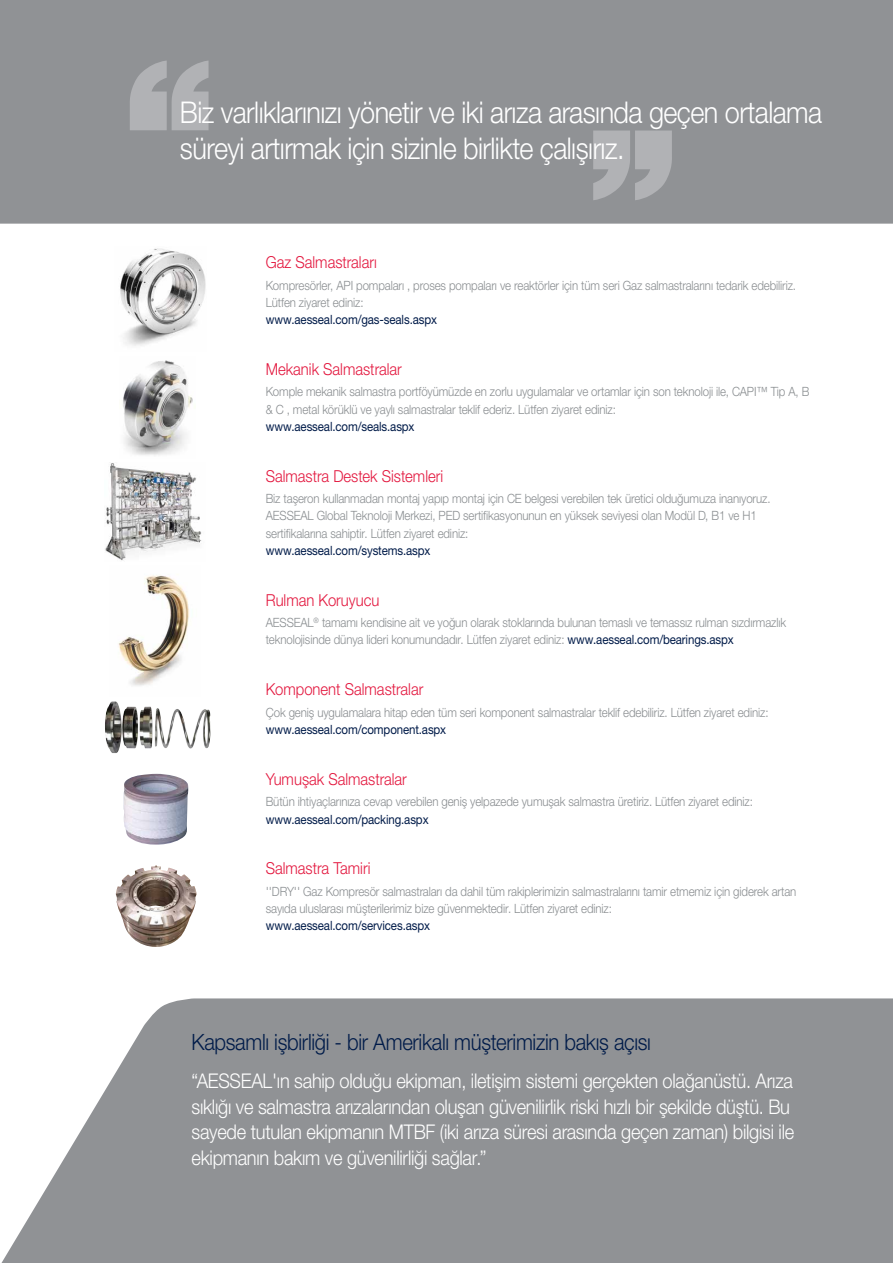
<style>
.page{position:relative;width:893px;height:1263px;background:#fff}
.page>*{position:absolute;margin:0;border:0;box-sizing:border-box;transform-origin:0 0}
.t1{font:300 30px/36px "Helvetica Neue LTW1 G";letter-spacing:-.02em;color:#fff;scale:.9 1}
.t2{font:300 22.5px "Helvetica Neue LTW1 G";letter-spacing:-.015em;color:#001b49;scale:.9 1}
.t3{font:300 20.25px/25.5px "Helvetica Neue LTW1 G";letter-spacing:-.015em;color:#fff;scale:.9 1}
.t4{font:300 16.5px "Helvetica Neue LTW1 G";color:#e3173e;scale:.9 1}
.t5{font:300 12.75px/17.2px "Helvetica Neue LTW1 G";letter-spacing:-.01em;color:#898d90;scale:.9 1}
.t6{font:12.75px "Helvetica Neue LTW1 G";letter-spacing:-.01em;color:#001b49;scale:.9 1}
.s1{font-weight:400;color:#001b49}
</style>
<div class="page">
<div style="left:0;top:0;width:893px;height:224px;background:#909295"></div>
<svg style="left:1px;top:998px;width:892px;height:265px;background:#9a9c9e"></svg>
<svg style="left:593px;top:131px;width:79px;height:69px;background:#a8aaad"></svg>
<svg style="left:130px;top:61px;width:79px;height:69px;background:#a8aaad"></svg>
<img style="left:124px;top:774px;width:65px;height:71px">
<img style="left:116px;top:865px;width:80px;height:82px">
<img style="left:105px;top:701px;width:48px;height:52px">
<img style="left:118px;top:575px;width:71px;height:111px">
<img style="left:120px;top:248px;width:86px;height:98px">
<img style="left:123px;top:360px;width:70px;height:96px">
<img style="left:105px;top:463px;width:97px;height:98px">
<h1 class="t1" style="left:180px;top:94px;width:715px">Biz varlıklarınızı yönetir ve iki arıza arasında geçen ortalama süreyi artırmak için sizinle birlikte çalışırız.</h1>
<p class="t4" style="left:266px;top:252px;width:125px">Gaz Salmastraları</p>
<p class="t5" style="left:266px;top:276px;width:591px">Kompresörler, API pompaları , proses pompaları ve reaktörler için tüm seri Gaz salmastralarını tedarik edebiliriz.<br>Lütfen ziyaret ediniz:</p>
<p class="t6" style="left:266px;top:312px;width:192px">www.aesseal.com/gas-seals.aspx</p>
<p class="t4" style="left:266px;top:359px;width:153px">Mekanik Salmastralar</p>
<p class="t5" style="left:266px;top:383px;width:605px">Komple mekanik salmastra portföyümüzde en zorlu uygulamalar ve ortamlar için son teknoloji ile, CAPI™ Tip A, B &amp; C , metal körüklü ve yaylı salmastralar teklif ederiz. Lütfen ziyaret ediniz:</p>
<p class="t6" style="left:266px;top:418px;width:167px">www.aesseal.com/seals.aspx</p>
<p class="t4" style="left:266px;top:466px;width:199px">Salmastra Destek Sistemleri</p>
<p class="t5" style="left:266px;top:490px;width:562px">Biz taşeron kullanmadan montaj yapıp montaj için CE belgesi verebilen tek üretici olduğumuza inanıyoruz.<br>AESSEAL Global Teknoloji Merkezi, PED sertifikasyonunun en yüksek seviyesi olan Modül D, B1 ve H1 sertifikalarına sahiptir. Lütfen ziyaret ediniz:</p>
<p class="t6" style="left:266px;top:542px;width:184px">www.aesseal.com/systems.aspx</p>
<p class="t4" style="left:266px;top:590px;width:128px">Rulman Koruyucu</p>
<p class="t5" style="left:266px;top:614px;width:580px">AESSEAL<sup>®</sup> tamamı kendisine ait ve yoğun olarak stoklarında bulunan temaslı ve temassız rulman sızdırmazlık teknolojisinde dünya lideri konumundadır. Lütfen ziyaret ediniz: <span class="s1">www.aesseal.com/bearings.aspx</span></p>
<p class="t4" style="left:266px;top:679px;width:177px">Komponent Salmastralar</p>
<p class="t5" style="left:266px;top:703px;width:560px">Çok geniş uygulamalara hitap eden tüm seri komponent salmastralar teklif edebiliriz. Lütfen ziyaret ediniz:</p>
<p class="t6" style="left:266px;top:722px;width:202px">www.aesseal.com/component.aspx</p>
<p class="t4" style="left:266px;top:769px;width:158px">Yumuşak Salmastralar</p>
<p class="t5" style="left:266px;top:793px;width:543px">Bütün ihtiyaçlarınıza cevap verebilen geniş yelpazede yumuşak salmastra üretiriz. Lütfen ziyaret ediniz:</p>
<p class="t6" style="left:266px;top:811px;width:182px">www.aesseal.com/packing.aspx</p>
<p class="t4" style="left:266px;top:858px;width:118px">Salmastra Tamiri</p>
<p class="t5" style="left:266px;top:882px;width:591px">''DRY'' Gaz Kompresör salmastraları da dahil tüm rakiplerimizin salmastralarını tamir etmemiz için giderek artan sayıda uluslarası müşterilerimiz bize güvenmektedir. Lütfen ziyaret ediniz:</p>
<p class="t6" style="left:266px;top:918px;width:184px">www.aesseal.com/services.aspx</p>
<h2 class="t2" style="left:192px;top:1028px;width:512px">Kapsamlı işbirliği - bir Amerikalı müşterimizin bakış açısı</h2>
<p class="t3" style="left:192px;top:1068px;width:671px">“AESSEAL'ın sahip olduğu ekipman, iletişim sistemi gerçekten olağanüstü. Arıza sıklığı ve salmastra arızalarından oluşan güvenilirlik riski hızlı bir şekilde düştü. Bu sayede tutulan ekipmanın MTBF (iki arıza süresi arasında geçen zaman) bilgisi ile ekipmanın bakım ve güvenilirliği sağlar.”</p>
</div>
